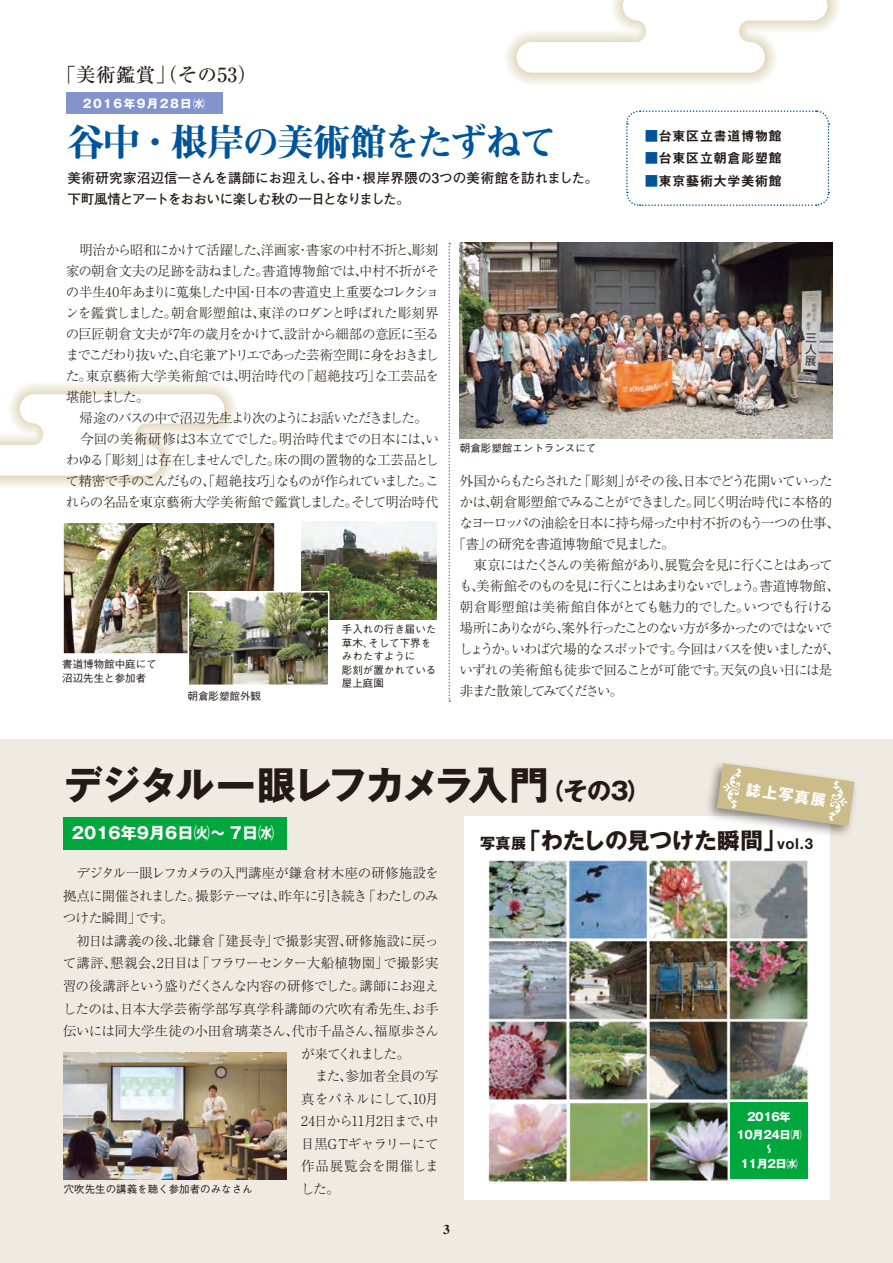
<style>
.page{position:relative;width:893px;height:1263px;background:#fff}
.page>*{position:absolute;margin:0;border:0;box-sizing:border-box;transform-origin:0 0}
.t1{font:700 39px "Gothic MB101 Pro";letter-spacing:-.055em;color:#231916}
.t2{font:37.5px "Midashi Min Pro MA31";letter-spacing:-.07em;color:#005499}
.t3{font:700 22.5px "Gothic MB101 Pro";letter-spacing:-.005em;color:#231916}
.t4{font:500 19.5px "Ryumin Pro";letter-spacing:.02em;color:#231916}
.t5{font:700 16.2px "Gothic MB101 Pro";color:#fff}
.t6{font:700 15px "Gothic MB101 Pro";color:#fff}
.t7{font:300 13.5px/21px "Ryumin Pro";letter-spacing:-.05em;color:#231916}
.t8{font:300 13.5px "Ryumin Pro";letter-spacing:-.075em;color:#231916}
.t9{font:700 13.5px/21px "Futo Go B101 Pro";letter-spacing:-.015em;color:#231916}
.t10{font:300 13.5px "Ryumin Pro";letter-spacing:-.02em;color:#231916}
.t11{font:300 13.5px "Ryumin Pro";letter-spacing:-.03em;color:#231916}
.t12{font:300 13.5px "Ryumin Pro";letter-spacing:-.015em;color:#231916}
.t13{font:300 13.5px "Ryumin Pro";letter-spacing:-.125em;color:#231916}
.t14{font:300 13.5px "Ryumin Pro";letter-spacing:-.08em;color:#231916}
.t15{font:300 13.5px "Ryumin Pro";letter-spacing:-.095em;color:#231916}
.t16{font:13.5px "Midashi Go Pro MB31";letter-spacing:.02em;color:#231916}
.t17{font:300 13.5px "Ryumin Pro";color:#231916}
.t18{font:300 13.5px "Ryumin Pro";letter-spacing:.01em;color:#231916}
.t19{font:300 13.5px "Ryumin Pro";letter-spacing:-.155em;color:#231916}
.t20{font:300 13.5px "Ryumin Pro";letter-spacing:.05em;color:#231916}
.t21{font:300 13.5px "Ryumin Pro";letter-spacing:-.1em;color:#231916}
.t22{font:700 13.5px "Times LT Std";color:#231916}
.t23{font:700 11.55px "Gothic MB101 Pro";letter-spacing:.12em;color:#fff}
.t24{font:700 11.25px/17.7px "Gothic MB101 Pro";letter-spacing:-.04em;color:#fff;text-align:center}
.t25{font:500 10.5px/13.5px "Gothic BBB Pro";color:#231916}
.s1{color:#005499}
.s2{font-size:24px}
.s3{font-size:15px}
.s4{font-family:"Helvetica Neue LT Std";font-size:15px}
</style>
<div class="page">
<div style="left:504px;top:0;width:336px;height:85px;background:#cbbc8a;opacity:.75"></div>
<svg style="left:517px;top:0;width:310px;height:73px"></svg>
<div style="left:0;top:381px;width:237px;height:107px;background:#cbbc8a;opacity:.75"></div>
<svg style="left:0;top:394px;width:224px;height:82px"></svg>
<div style="left:0;top:739px;width:893px;height:524px;background:#efebe2"></div>
<div style="left:464px;top:816px;width:365px;height:383px;background:#fff"></div>
<img style="left:487px;top:860px;width:321px;height:241px">
<img style="left:487px;top:1100px;width:243px;height:83px">
<svg style="left:568px;top:1102px;width:81px;height:80px;background:#95ab6e"></svg>
<img style="left:649px;top:1101px;width:81px;height:82px">
<div style="left:730px;top:1102px;width:78px;height:77px;background:#00a73c"></div>
<div style="left:66px;top:93px;width:156px;height:21px;background:#8294cb"></div>
<svg style="left:626px;top:110px;width:204px;height:96px"></svg>
<div style="left:63px;top:817px;width:224px;height:33px;background:#00a73c"></div>
<div style="left:704px;top:759px;width:155px;height:80px;background:#231916;opacity:.5"></div>
<svg style="left:717px;top:763px;width:137px;height:63px"></svg>
<img style="left:64px;top:1052px;width:223px;height:127px">
<img style="left:302px;top:521px;width:135px;height:99px">
<svg style="left:448px;top:243px;width:2px;height:459px"></svg>
<img style="left:460px;top:243px;width:372px;height:195px">
<img style="left:65px;top:525px;width:208px;height:127px">
<div style="left:62px;top:522px;width:214px;height:133px;border:2px solid #fff"></div>
<img style="left:191px;top:594px;width:135px;height:89px">
<div style="left:188px;top:591px;width:141px;height:95px;border:2px solid #fff"></div>
<p class="t4" style="left:56px;top:59px;width:202px">「美術鑑賞」（その53）</p>
<p class="t23" style="left:83px;top:94px;width:123px">2016年9月28日㈬</p>
<p class="t2" style="left:67px;top:113px;width:492px">谷中・根岸の美術館をたずねて</p>
<p class="t9" style="left:67px;top:166px;width:532px">美術研究家沼辺信一さんを講師にお迎えし、谷中・根岸界隈の3つの美術館を訪れました。下町風情とアートをおおいに楽しむ秋の一日となりました。</p>
<p class="t16" style="left:645px;top:125px;width:139px"><span class="s1">■</span>台東区立書道博物館</p>
<p class="t16" style="left:645px;top:147px;width:139px"><span class="s1">■</span>台東区立朝倉彫塑館</p>
<p class="t16" style="left:645px;top:170px;width:139px"><span class="s1">■</span>東京藝術大学美術館</p>
<p class="t7" style="left:66px;top:238px;width:375px">　明治から昭和にかけて活躍した、洋画家・書家の中村不折と、彫刻家の朝倉文夫の足跡を訪ねました。書道博物館では、中村不折がその半生40年あまりに蒐集した中国・日本の書道史上重要なコレクションを鑑賞しました。朝倉彫塑館は、東洋のロダンと呼ばれた彫刻界の巨匠朝倉文夫が7年の歳月をかけて、設計から細部の意匠に至るまでこだわり抜いた、自宅兼アトリエであった芸術空間に身をおきました。東京藝術大学美術館では、明治時代の「超絶技巧」な工芸品を堪能しました。<br>　帰途のバスの中で沼辺先生より次のようにお話いただきました。　今回の美術研修は3本立てでした。明治時代までの日本には、いわゆる「彫刻」は存在しませんでした。床の間の置物的な工芸品として精密で手のこんだもの、「超絶技巧」なものが作られていました。これらの名品を東京藝術大学美術館で鑑賞しました。そして明治時代</p>
<p class="t25" style="left:62px;top:656px;width:96px">書道博物館中庭にて沼辺先生と参加者</p>
<p class="t25" style="left:188px;top:688px;width:75px">朝倉彫塑館外観</p>
<p class="t25" style="left:342px;top:621px;width:96px">手入れの行き届いた草木、そして下界をみわたすように<br>彫刻が置かれている屋上庭園</p>
<p class="t25" style="left:460px;top:439px;width:138px">朝倉彫塑館エントランスにて</p>
<p class="t14" style="left:460px;top:471px;width:374px">外国からもたらされた「彫刻」がその後、日本でどう花開いていった</p>
<p class="t7" style="left:460px;top:491px;width:374px">かは、朝倉彫塑館でみることができました。同じく明治時代に本格的</p>
<p class="t8" style="left:459px;top:513px;width:382px">なヨーロッパの油絵を日本に持ち帰った中村不折のもう一つの仕事、</p>
<p class="t11" style="left:453px;top:534px;width:223px">「書」の研究を書道博物館で見ました。</p>
<p class="t7" style="left:460px;top:554px;width:374px">　東京にはたくさんの美術館があり、展覧会を見に行くことはあって</p>
<p class="t13" style="left:459px;top:576px;width:382px">も、美術館そのものを見に行くことはあまりないでしょう。書道博物館、</p>
<p class="t11" style="left:460px;top:597px;width:375px">朝倉彫塑館は美術館自体がとても魅力的でした。いつでも行ける</p>
<p class="t15" style="left:460px;top:618px;width:374px">場所にありながら、案外行ったことのない方が多かったのではないで</p>
<p class="t8" style="left:459px;top:639px;width:382px">しょうか。いわば穴場的なスポットです。今回はバスを使いましたが、</p>
<p class="t7" style="left:460px;top:659px;width:374px">いずれの美術館も徒歩で回ることが可能です。天気の良い日には是</p>
<p class="t19" style="left:460px;top:681px;width:165px">非また散策してみてください。</p>
<p class="t1" style="left:64px;top:753px;width:588px">デジタル一眼レフカメラ入門<span class="s2">（その3）</span></p>
<p class="t5" style="left:72px;top:819px;width:204px">2016年9月6日㈫～ 7日㈬</p>
<p class="t12" style="left:63px;top:863px;width:377px">　デジタル一眼レフカメラの入門講座が鎌倉材木座の研修施設を</p>
<p class="t8" style="left:63px;top:885px;width:377px">拠点に開催されました。撮影テーマは、昨年に引き続き「わたしのみ</p>
<p class="t7" style="left:63px;top:907px;width:112px">つけた瞬間」です。</p>
<p class="t17" style="left:63px;top:930px;width:377px">　初日は講義の後、北鎌倉「建長寺」で撮影実習、研修施設に戻っ</p>
<p class="t10" style="left:63px;top:953px;width:377px">て講評、懇親会、2日目は「フラワーセンター大船植物園」で撮影実</p>
<p class="t7" style="left:63px;top:974px;width:377px">習の後講評という盛りだくさんな内容の研修でした。講師にお迎え</p>
<p class="t18" style="left:63px;top:998px;width:377px">したのは、日本大学芸術学部写真学科講師の穴吹有希先生、お手</p>
<p class="t10" style="left:63px;top:1020px;width:377px">伝いには同大学生徒の小田倉璃菜さん、代市千晶さん、福原歩さん</p>
<p class="t21" style="left:301px;top:1043px;width:110px">が来てくれました。</p>
<p class="t12" style="left:301px;top:1065px;width:139px">　また、参加者全員の写</p>
<p class="t11" style="left:301px;top:1088px;width:139px">真をパネルにして、10月</p>
<p class="t7" style="left:301px;top:1109px;width:139px">24日から11月2日まで、中</p>
<p class="t12" style="left:301px;top:1133px;width:139px">目黒GTギャラリーにて</p>
<p class="t20" style="left:301px;top:1155px;width:139px">作品展覧会を開催しま</p>
<p class="t7" style="left:301px;top:1177px;width:40px">した。</p>
<p class="t6" style="left:748px;top:777px;width:82px;rotate:8deg">誌上写真展</p>
<p class="t3" style="left:480px;top:822px;width:334px"><span class="s3">写真展</span>「わたしの見つけた瞬間」<span class="s4">vol.3</span></p>
<p class="t24" style="left:736px;top:1107px;width:67px">2016年<br>10月24日㈪</p>
<p class="t24" style="left:740px;top:1140px;width:59px;line-height:14.5px">～<br>11月2日㈬</p>
<p class="t25" style="left:64px;top:1181px;width:191px">穴吹先生の講義を聴く参加者のみなさん</p>
<p class="t22" style="left:443px;top:1221px;width:8px">3</p>
</div>
